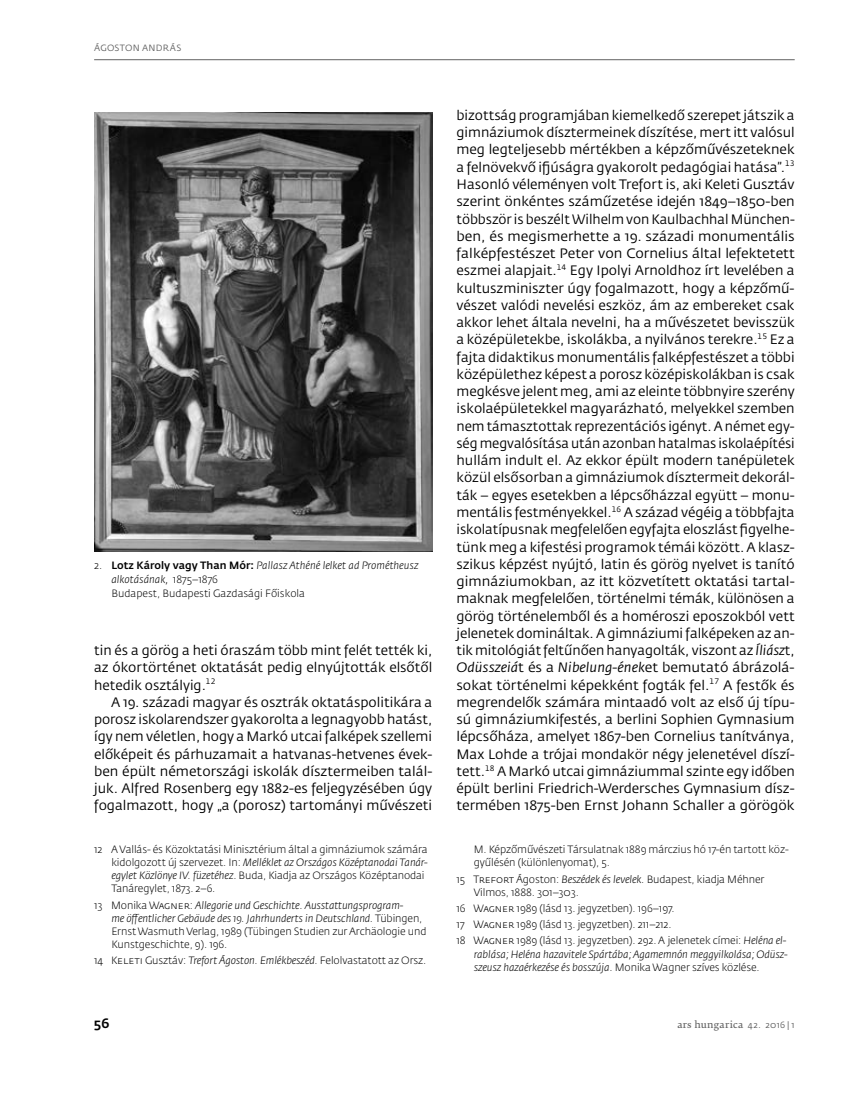
<style>
.page{position:relative;width:861px;height:1103px;background:#fff}
.page>*{position:absolute;margin:0;border:0;box-sizing:border-box;transform-origin:0 0}
.t1{font:13.5px/17.2px "Fedra Sans Pro";color:#000;text-align:justify}
.t2{font:500 13.5px "Fedra Sans Pro";color:#000}
.t3{font:300 10.5px/13px "Fedra Sans Pro";letter-spacing:-.01em;color:#000}
.t4{font:italic 300 10.5px/13px "Fedra Sans Pro";letter-spacing:-.01em;color:#000}
.t5{font:9px "Fedra Serif B Pro";letter-spacing:.025em;color:#626262}
.t6{font:9px "Fedra Sans Pro";letter-spacing:.03em;color:#626262}
.s1{font-weight:500}
.s2{font-style:italic}
.s3{font-style:normal}
.s4{font-family:"Fedra Sans Pro"}
</style>
<div class="page">
<hr style="left:94px;top:59px;width:700px;height:1px;background:#626262">
<img style="left:94px;top:112px;width:338px;height:439px">
<p class="t6" style="left:94px;top:44px;width:89px">ÁGOSTON ANDRÁS</p>
<p class="t3" style="left:111px;top:558px;width:309px;line-height:14.2px;text-indent:-17px">2. <span class="s1">Lotz Károly vagy Than Mór:</span> <span class="s2">Pallasz Athéné lelket ad Prométheusz alkotásának,</span> 1875–1876<br>Budapest, Budapesti Gazdasági Főiskola</p>
<p class="t1" style="left:94px;top:642px;width:340px">tin és a görög a heti óraszám több mint felét tették ki, az ókortörténet oktatását pedig elnyújtották elsőtől hetedik osztályig.<sup>12</sup></p>
<p class="t1" style="left:94px;top:694px;width:340px;text-indent:17px">A 19. századi magyar és osztrák oktatáspolitikára a porosz iskolarendszer gyakorolta a legnagyobb hatást, így nem véletlen, hogy a Markó utcai falképek szellemi előképeit és párhuzamait a hatvanas-hetvenes évek&shy;ben épült németországi iskolák dísztermeiben talál&shy;juk. Alfred Rosenberg egy 1882-es feljegyzésében úgy fogalmazott, hogy „a (porosz) tartományi művészeti</p>
<p class="t3" style="left:111px;top:843px;width:318px;text-indent:-17px">12 A Vallás- és Közoktatási Minisztérium által a gimnáziumok számára kidolgozott új szervezet. In: <span class="s2">Melléklet az Országos Középtanodai Tanár&shy;egylet Közlönye IV. füzetéhez</span>. Buda, Kiadja az Országos Középtanodai Tanáregylet, 1873. 2–6.</p>
<p class="t3" style="left:111px;top:899px;width:316px;text-indent:-17px">13 Monika Wagner: <span class="s2">Allegorie und Geschichte. Ausstattungsprogram-<br>me öffentlicher Gebäude des 19. Jahrhunderts in Deutschland.</span> Tübingen, Ernst Wasmuth Verlag, 1989 (Tübingen Studien zur Archäologie und Kunstgeschichte, 9). 196.</p>
<p class="t3" style="left:94px;top:954px;width:334px">14 Keleti Gusztáv: <span class="s2">Trefort Ágoston. Emlékbeszéd.</span> Felolvastatott az Orsz.</p>
<p class="t1" style="left:456px;top:108px;width:340px">bizottság programjában kiemelkedő szerepet játszik a gimnáziumok dísztermeinek díszítése, mert itt valósul meg legteljesebb mértékben a képzőművészeteknek a felnövekvő ifjúságra gyakorolt pedagógiai hatása”.<sup>13<br></sup>Hasonló véleményen volt Trefort is, aki Keleti Gusztáv szerint önkéntes száműzetése idején 1849–1850-ben többször is beszélt Wilhelm von Kaulbachhal München&shy;ben, és megismerhette a 19. századi monumentális falképfestészet Peter von Cornelius által lefektetett eszmei alapjait.<sup>14</sup> Egy Ipolyi Arnoldhoz írt levelében a kultuszminiszter úgy fogalmazott, hogy a képzőmű&shy;vészet valódi nevelési eszköz, ám az embereket csak akkor lehet általa nevelni, ha a művészetet bevisszük a középületekbe, iskolákba, a nyilvános terekre.<sup>15</sup> Ez a fajta didaktikus monumentális falképfestészet a többi középülethez képest a porosz középiskolákban is csak megkésve jelent meg, ami az eleinte többnyire szerény iskolaépületekkel magyarázható, melyekkel szemben nem támasztottak reprezentációs igényt. A német egy&shy;ség megvalósítása után azonban hatalmas iskolaépítési hullám indult el. Az ekkor épült modern tanépületek közül elsősorban a gimnáziumok dísztermeit dekorál&shy;ták – egyes esetekben a lépcsőházzal együtt – monu&shy;mentális festményekkel.<sup>16</sup> A század végéig a többfajta iskolatípusnak megfelelően egyfajta eloszlást figyelhe&shy;tünk meg a kifestési programok témái között. A klasz&shy;szikus képzést nyújtó, latin és görög nyelvet is tanító gimnáziumokban, az itt közvetített oktatási tartal&shy;maknak megfelelően, történelmi témák, különösen a görög történelemből és a homéroszi eposzokból vett jelenetek domináltak. A gimnáziumi falképeken az an&shy;tik mitológiát feltűnően hanyagolták, viszont az <span class="s2">Íliász</span>t, <span class="s2">Odüsszeiá</span>t és a <span class="s2">Nibelung-ének</span>et bemutató ábrázolá&shy;sokat történelmi képekként fogták fel.<sup>17</sup> A festők és megrendelők számára mintaadó volt az első új típu&shy;sú gimnáziumkifestés, a berlini Sophien Gymnasium lépcsőháza, amelyet 1867-ben Cornelius tanítványa, Max Lohde a trójai mondakör négy jelenetével díszí&shy;tett.<sup>18</sup> A Markó utcai gimnáziummal szinte egy időben épült berlini Friedrich-Werdersches Gymnasium dísz&shy;termében 1875-ben Ernst Johann Schaller a görögök</p>
<p class="t3" style="left:474px;top:843px;width:316px">M. Képzőművészeti Társulatnak 1889 márczius hó 17-én tartott köz&shy;gyűlésén (különlenyomat), 5.</p>
<p class="t3" style="left:474px;top:873px;width:292px;text-indent:-17px">15 Trefort Ágoston: <span class="s2">Beszédek és levelek.</span> Budapest, kiadja Méhner<br>Vilmos, 1888. 301–303.</p>
<p class="t3" style="left:456px;top:900px;width:332px;line-height:16.4px">16 Wagner 1989 (lásd 13. jegyzetben). 196–197.<br>17 Wagner 1989 (lásd 13. jegyzetben). 211–212.<br>18 Wagner 1989 (lásd 13. jegyzetben). 292. A jelenetek címei: <span class="s2">Heléna el-</span></p>
<p class="t4" style="left:474px;top:948px;width:316px">rablása; Heléna hazavitele Spártába; Agamemnón meggyilkolása; Odüsz&shy;szeusz hazaérkezése és bosszúja<span class="s3">. Monika Wagner szíves közlése.</span></p>
<p class="t2" style="left:94px;top:1017px;width:17px">56</p>
<p class="t5" style="left:677px;top:1020px;width:119px">ars hungarica <span class="s4">42. 2016 | 1</span></p>
</div>
